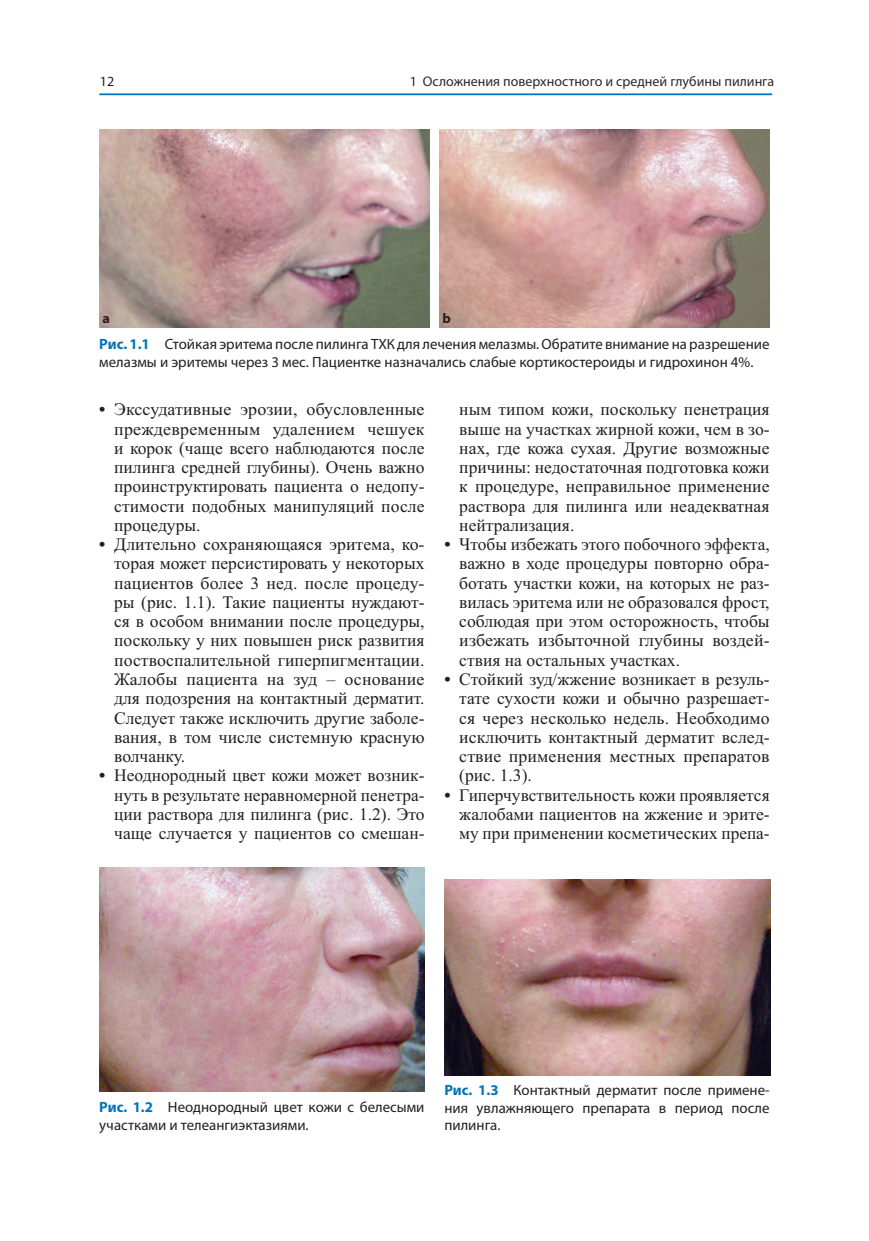
<style>
.page{position:relative;width:869px;height:1241px;background:#fff}
.page>*{position:absolute;margin:0;border:0;box-sizing:border-box;transform-origin:0 0}
.t1{font:17.5px/19.2px "Times New Roman";color:#231f20;text-align:justify}
.t2{font:14.88px/17.5px "Myriad Pro";color:#231f20}
.t3{font:14px "Myriad Pro";color:#2b292a}
.t4{font:14px "Myriad Pro";color:#231f20}
.t5{font:700 14px "Myriad Pro";color:#231f20}
.s1{font-weight:700;color:#0073bc}
.s2{font-weight:700}
</style>
<div class="page">
<hr style="left:99px;top:93px;width:672px;height:2px;background:#0073bc">
<img style="left:99px;top:129px;width:330px;height:199px">
<img style="left:439px;top:129px;width:330px;height:199px">
<img style="left:99px;top:867px;width:325px;height:224px">
<img style="left:444px;top:879px;width:326px;height:195px">
<p class="t4" style="left:100px;top:76px;width:16px">12</p>
<p class="t3" style="left:409px;top:76px;width:366px">1 Осложнения поверхностного и средней глубины пилинга</p>
<p class="t5" style="left:102px;top:310px;width:9px">a</p>
<p class="t5" style="left:442px;top:310px;width:10px">b</p>
<p class="t2" style="left:99px;top:336px;width:671px"><span class="s1">Рис. 1.1</span> Стойкая эритема после пилинга ТХК для лечения мелазмы. Обратите внимание на разрешение мелазмы и эритемы через 3 мес. Пациентке назначались слабые кортикостероиды и гидрохинон 4%.</p>
<p class="t1" style="left:114px;top:401px;width:312px;text-indent:-15px"><span class="s2">•</span> Экссудативные эрозии, обусловленные преждевременным удалением чешуек и корок (чаще всего наблюдаются после пилинга средней глубины). Очень важно проинструктировать пациента о недопу&shy;стимости подобных манипуляций после процедуры.</p>
<p class="t1" style="left:114px;top:536px;width:312px;text-indent:-15px"><span class="s2">•</span> Длительно сохраняющаяся эритема, ко&shy;торая может персистировать у некоторых пациентов более 3 нед. после процеду&shy;ры (рис. 1.1). Такие пациенты нуждают&shy;ся в особом внимании после процедуры, поскольку у них повышен риск развития поствоспалительной гиперпигментации.<br>Жалобы пациента на зуд – основание для подозрения на контактный дерматит.<br>Следует также исключить другие заболе&shy;вания, в том числе системную красную волчанку.</p>
<p class="t1" style="left:114px;top:767px;width:312px;text-indent:-15px"><span class="s2">•</span> Неоднородный цвет кожи может возник&shy;нуть в результате неравномерной пенетра&shy;ции раствора для пилинга (рис. 1.2). Это чаще случается у пациентов со смешан-</p>
<p class="t1" style="left:459px;top:401px;width:312px">ным типом кожи, поскольку пенетрация выше на участках жирной кожи, чем в зо&shy;нах, где кожа сухая. Другие возможные причины: недостаточная подготовка кожи к процедуре, неправильное применение раствора для пилинга или неадекватная нейтрализация.</p>
<p class="t1" style="left:459px;top:536px;width:312px;text-indent:-15px"><span class="s2">•</span> Чтобы избежать этого побочного эффекта, важно в ходе процедуры повторно обра&shy;ботать участки кожи, на которых не раз&shy;вилась эритема или не образовался фрост, соблюдая при этом осторожность, чтобы избежать избыточной глубины воздей&shy;ствия на остальных участках.</p>
<p class="t1" style="left:459px;top:671px;width:312px;text-indent:-15px"><span class="s2">•</span> Стойкий зуд/жжение возникает в резуль&shy;тате сухости кожи и обычно разрешает&shy;ся через несколько недель. Необходимо исключить контактный дерматит вслед&shy;ствие применения местных препаратов (рис. 1.3).</p>
<p class="t1" style="left:459px;top:786px;width:312px;text-indent:-15px"><span class="s2">•</span> Гиперчувствительность кожи проявляется жалобами пациентов на жжение и эрите&shy;му при применении косметических препа-</p>
<p class="t2" style="left:99px;top:1099px;width:326px"><span class="s1">Рис. 1.2</span> Неоднородный цвет кожи с белесыми участками и телеангиэктазиями.</p>
<p class="t2" style="left:444px;top:1082px;width:326px;text-align:justify"><span class="s1">Рис. 1.3</span> Контактный дерматит после примене&shy;ния увлажняющего препарата в период после пилинга.</p>
</div>
